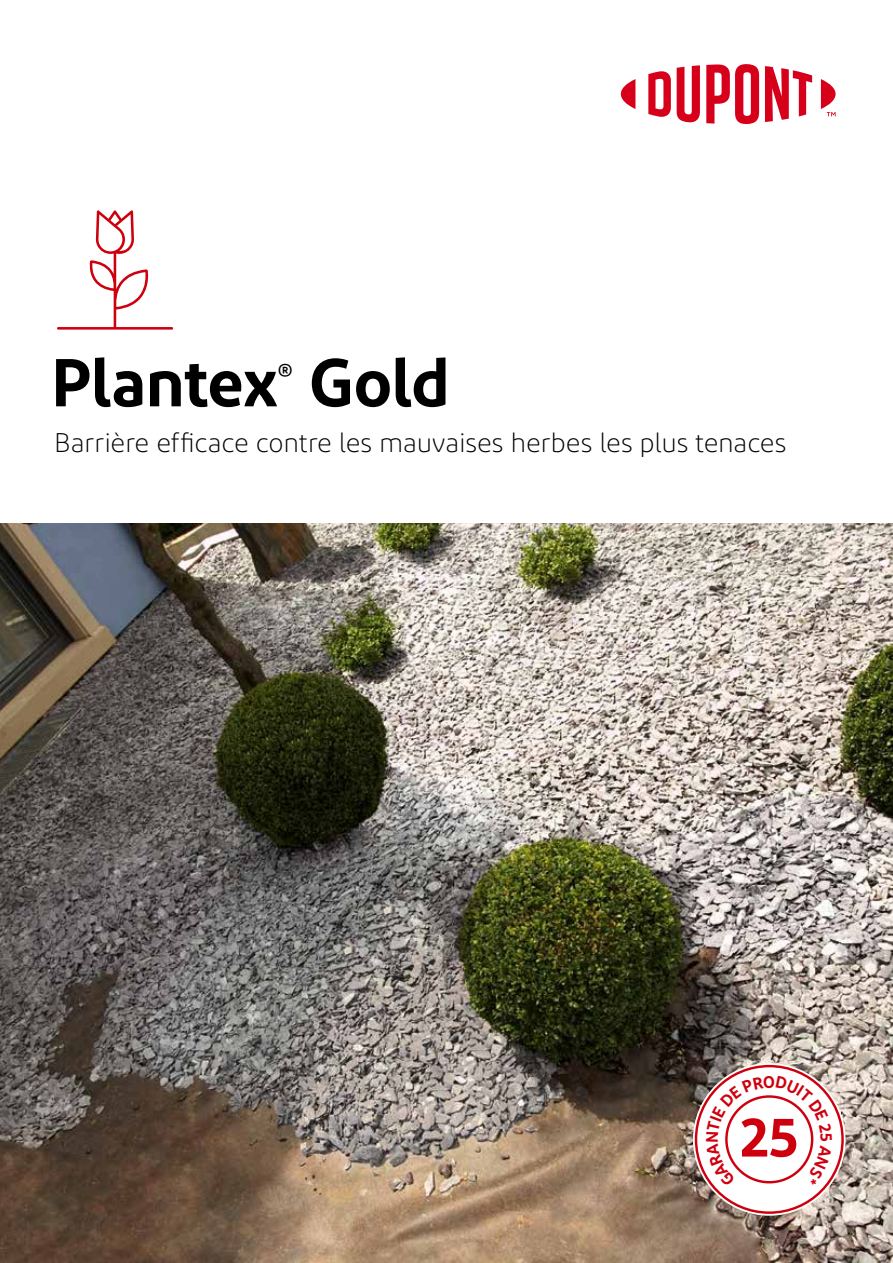
<style>
.page{position:relative;width:893px;height:1263px;background:#fff}
.page>*{position:absolute;margin:0;border:0;box-sizing:border-box;transform-origin:0 0}
.t1{font:600 67.5px "Diodrum";letter-spacing:-.015em;color:#000}
.t2{font:600 56.1px "Diodrum";color:#cf000e}
.t3{font:300 27px "Diodrum";letter-spacing:-.01em;color:#000}
.t4{font:600 27px "Diodrum";color:#000}
</style>
<div class="page">
<img style="left:0;top:523px;width:893px;height:740px">
<svg style="left:57px;top:210px;width:116px;height:120px"></svg>
<svg style="left:648px;top:71px;width:23px;height:46px"></svg>
<svg style="left:621px;top:79px;width:14px;height:30px"></svg>
<svg style="left:677px;top:65px;width:23px;height:58px"></svg>
<svg style="left:706px;top:64px;width:53px;height:60px"></svg>
<svg style="left:765px;top:66px;width:47px;height:56px"></svg>
<svg style="left:821px;top:79px;width:14px;height:37px"></svg>
<svg style="left:694px;top:1064px;width:151px;height:151px"></svg>
<h1 class="t1" style="left:51px;top:339px;width:229px">Plantex</h1>
<p class="t4" style="left:278px;top:356px;width:16px">®</p>
<h1 class="t1" style="left:309px;top:339px;width:143px">Gold</h1>
<p class="t3" style="left:54px;top:426px;width:734px">Barrière efficace contre les mauvaises herbes les plus tenaces</p>
<h2 class="t2" style="left:740px;top:1101px;width:60px">25</h2>
</div>
